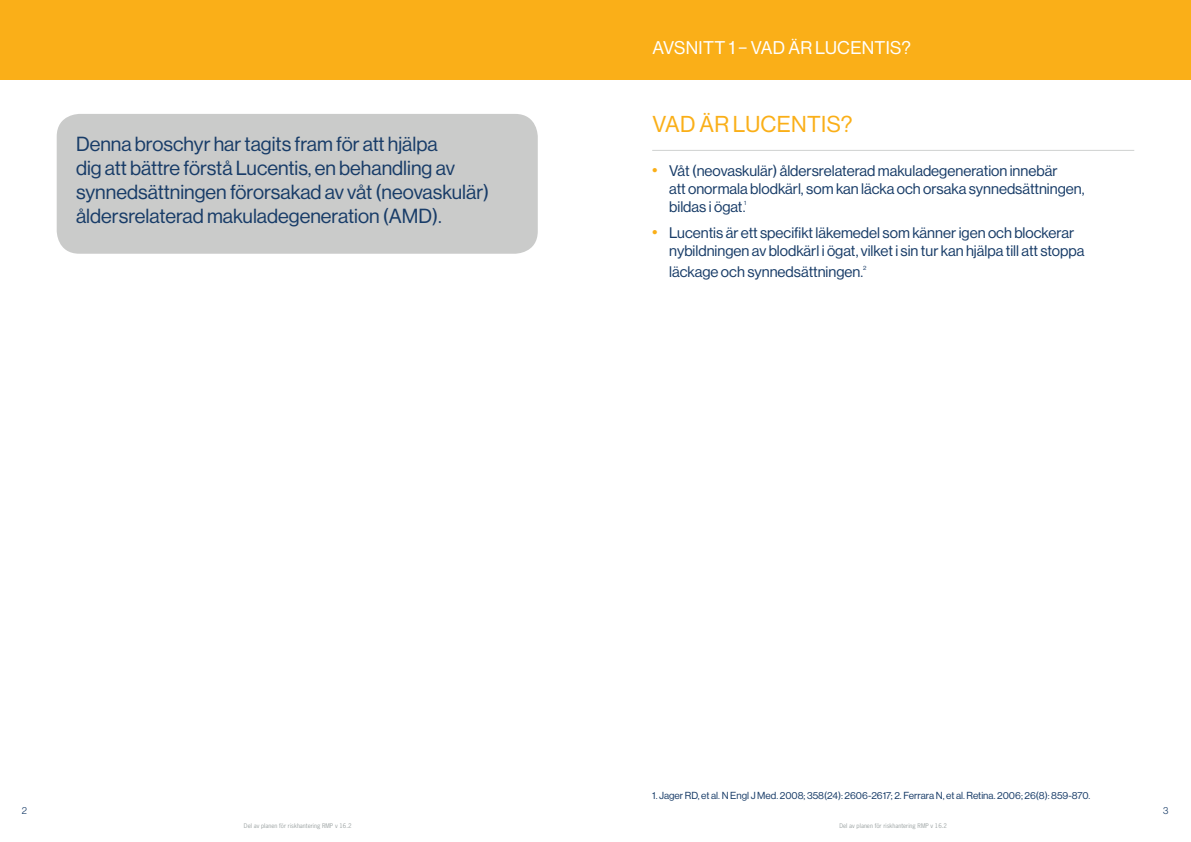
<style>
.page{position:relative;width:1191px;height:842px;background:#fff}
.page>*{position:absolute;margin:0;border:0;box-sizing:border-box;transform-origin:0 0}
.Heading{font:22.5px "Volta Modern Display 55 Roman";letter-spacing:.015em;color:#faaf18}
.Heading-2{font:20px/24px "Volta Modern Display 55 Roman";color:#183c68}
.t1{font:18px "Volta Modern Display 55 Roman";letter-spacing:.015em;color:#fff}
.t2{font:15px/18px "Volta Modern Display 55 Roman";color:#183c68}
.Bullets{font:10px "Volta Modern Display 55 Roman";color:#183c68}
.t3{font:300 10px "Volta Modern Display 45";color:#183c68}
.t4{font:6px "News Gothic Std";color:#9ca3a3}
.t5{font:6px "Volta Modern Display 55 Roman";color:#183c68}
.s1{font-size:18px;color:#faaf18}
</style>
<div class="page">
<div style="left:0;top:0;width:1191px;height:79px;background:#faaf18"></div>
<div style="left:57px;top:114px;width:481px;height:140px;background:#cacbca;border-radius:23px"></div>
<hr style="left:652px;top:150px;width:482px;height:1px;background:#cfd2d0">
<p class="Heading-2" style="left:76px;top:131px;width:414px">Denna broschyr har tagits fram för att hjälpa<br>dig att bättre förstå Lucentis, en behandling av synnedsättningen förorsakad av våt (neovaskulär) åldersrelaterad makuladegeneration (AMD).</p>
<p class="t1" style="left:652px;top:37px;width:260px">AVSNITT 1 – VAD ÄR LUCENTIS?</p>
<p class="Heading" style="left:652px;top:112px;width:201px">VAD ÄR LUCENTIS?</p>
<p class="t2" style="left:669px;top:161px;width:417px;text-indent:-17px"><span class="s1">•</span> Våt (neovaskulär) åldersrelaterad makuladegeneration innebär<br>att onormala blodkärl, som kan läcka och orsaka synnedsättningen, bildas i ögat.</p>
<p class="t5" style="left:744px;top:199px;width:4px">1</p>
<p class="t2" style="left:669px;top:224px;width:417px;text-indent:-17px"><span class="s1">•</span> Lucentis är ett specifikt läkemedel som känner igen och blockerar nybildningen av blodkärl i ögat, vilket i sin tur kan hjälpa till att stoppa</p>
<p class="t2" style="left:669px;top:262px;width:195px">läckage och synnedsättningen.</p>
<p class="t5" style="left:863px;top:264px;width:5px">2</p>
<p class="Bullets" style="left:652px;top:790px;width:439px">1. Jager RD, et al. N Engl J Med. 2008; 358(24): 2606-2617; 2. Ferrara N, et al. Retina. 2006; 26(8): 859-870.</p>
<p class="t3" style="left:22px;top:804px;width:7px">2</p>
<p class="t3" style="left:1163px;top:804px;width:7px">3</p>
<p class="t4" style="left:244px;top:822px;width:109px">Del av planen för riskhantering RMP v 16.2</p>
<p class="t4" style="left:839px;top:822px;width:109px">Del av planen för riskhantering RMP v 16.2</p>
</div>
